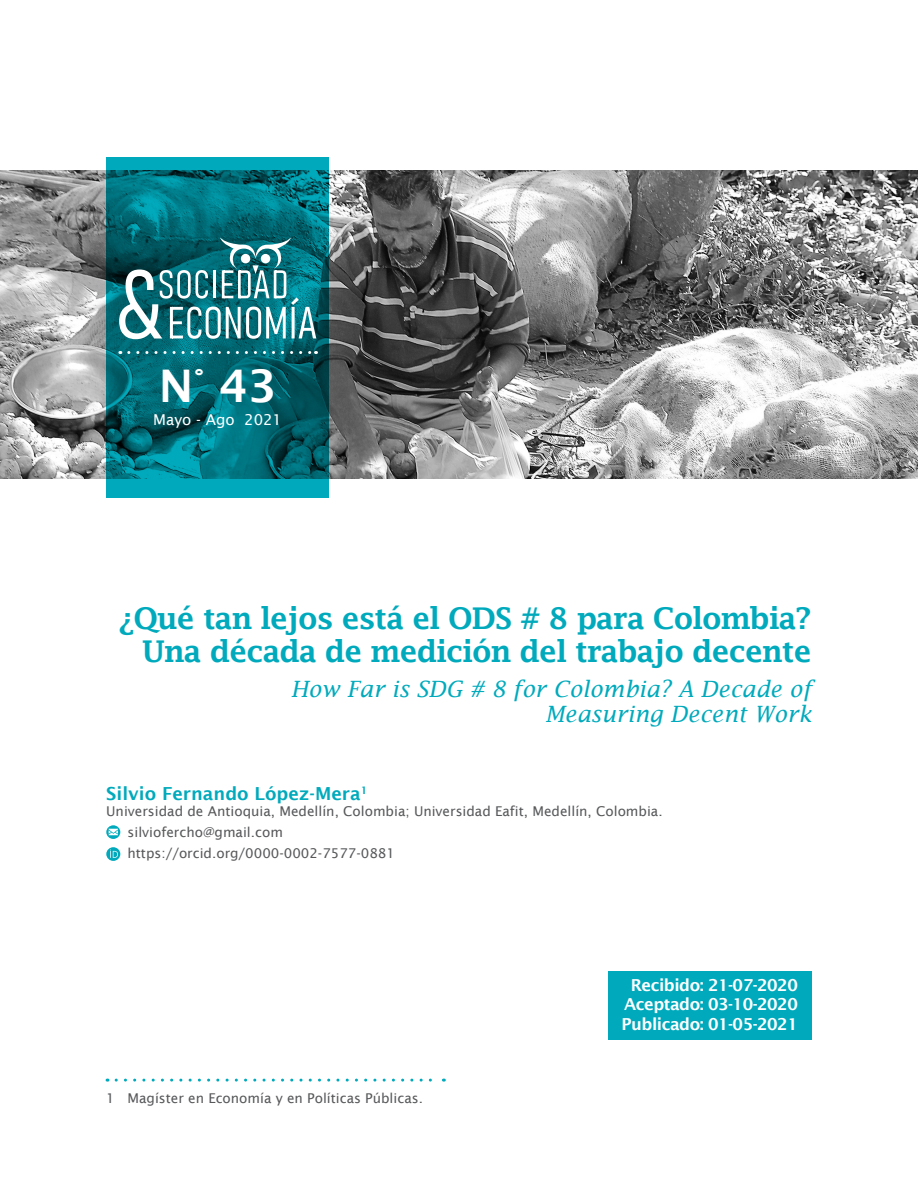
<style>
.page{position:relative;width:918px;height:1191px;background:#fff}
.page>*{position:absolute;margin:0;border:0;box-sizing:border-box;transform-origin:0 0}
.t1{font:600 45px "Lucida Sans";color:#fff}
.t2{font:600 30px/33px "Lucida Fax";letter-spacing:-.03em;color:#00aabc;text-align:right}
.t3{font:italic 22.5px "Lucida Fax";color:#00aabc}
.t4{font:600 18px "Lucida Sans";color:#00aabc}
.t5{font:600 16.5px "Lucida Sans";letter-spacing:-.03em;color:#fff}
.t6{font:15px "Lucida Sans";color:#fff}
.referencias{font:13.5px "Lucida Sans";color:#57585a}
</style>
<div class="page">
<img style="left:0;top:170px;width:918px;height:308px">
<div style="left:608px;top:971px;width:204px;height:68px;background:#00aabc"></div>
<svg style="left:106px;top:825px;width:14px;height:14px"></svg>
<svg style="left:106px;top:847px;width:14px;height:14px"></svg>
<svg style="left:116px;top:1078px;width:328px;height:3px"></svg>
<svg style="left:106px;top:158px;width:223px;height:340px"></svg>
<svg style="left:119px;top:237px;width:197px;height:102px"></svg>
<svg style="left:129px;top:351px;width:188px;height:3px"></svg>
<p class="t1" style="left:159px;top:360px;width:119px">N° 43</p>
<p class="t6" style="left:153px;top:411px;width:130px">Mayo - Ago 2021</p>
<p class="t2" style="left:118px;top:602px;width:695px">¿Qué tan lejos está el ODS # 8 para Colombia?<br>Una década de medición del trabajo decente</p>
<p class="t3" style="left:291px;top:675px;width:522px">How Far is SDG # 8 for Colombia? A Decade of</p>
<p class="t3" style="left:545px;top:701px;width:268px">Measuring Decent Work</p>
<p class="t4" style="left:106px;top:783px;width:263px">Silvio Fernando López-Mera<sup>1</sup></p>
<p class="referencias" style="left:106px;top:804px;width:558px">Universidad de Antioquia, Medellín, Colombia; Universidad Eafit, Medellín, Colombia.</p>
<p class="referencias" style="left:128px;top:824px;width:157px">silviofercho@gmail.com</p>
<p class="referencias" style="left:128px;top:845px;width:269px">https://orcid.org/0000-0002-7577-0881</p>
<p class="referencias" style="left:106px;top:1090px;width:318px">1 Magíster en Economía y en Políticas Públicas.</p>
<p class="t5" style="left:631px;top:975px;width:169px">Recibido: 21-07-2020</p>
<p class="t5" style="left:624px;top:995px;width:175px">Aceptado: 03-10-2020</p>
<p class="t5" style="left:622px;top:1014px;width:178px">Publicado: 01-05-2021</p>
</div>
